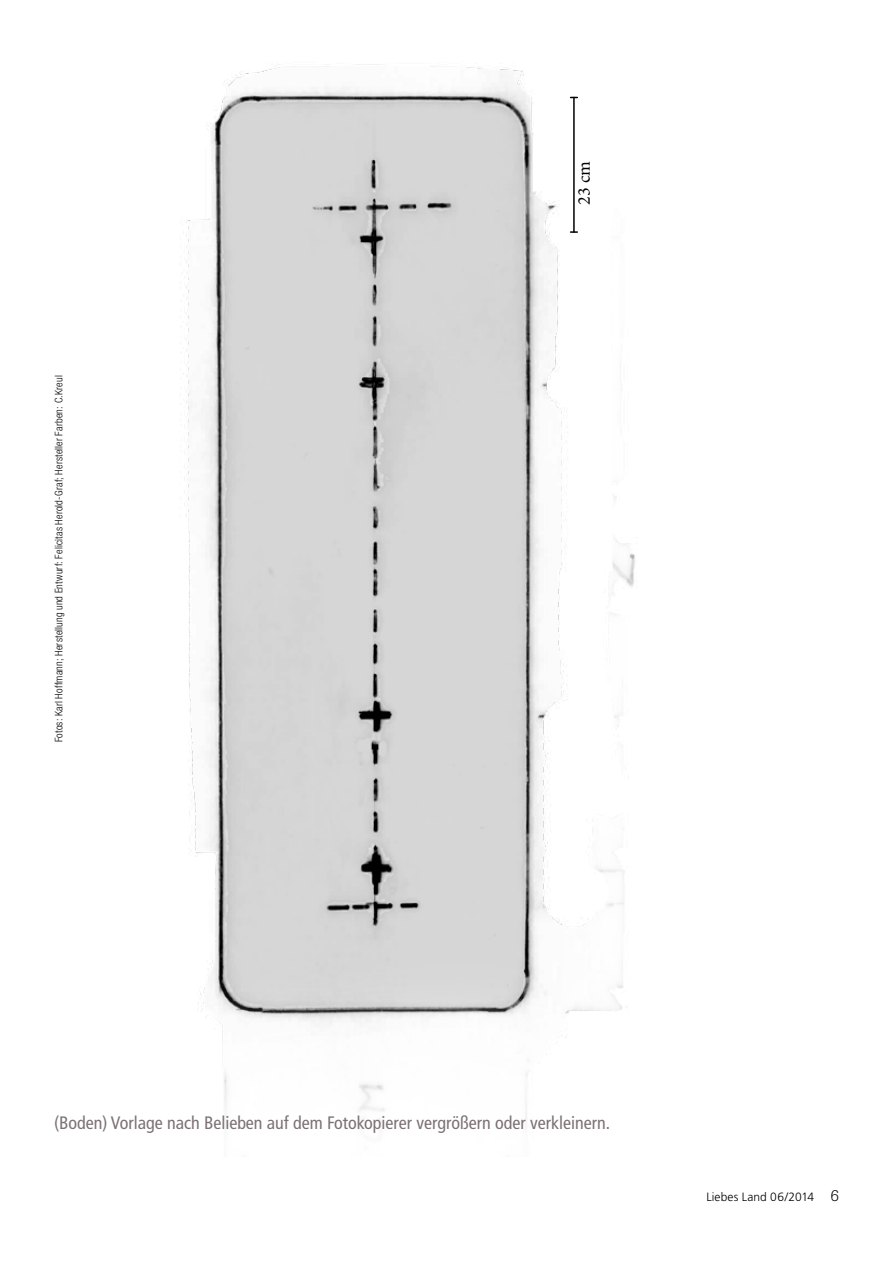
<style>
.page{position:relative;width:893px;height:1263px;background:#fff}
.page>*{position:absolute;margin:0;border:0;box-sizing:border-box;transform-origin:0 0}
.t1{font:condensed 18px "Frutiger";color:#7c7176}
.t2{font:18px "Minion Pro";color:#000}
.t3{font:300 12px "Frutiger";letter-spacing:.01em;color:#000}
.t4{font:300 condensed 10.5px "Helvetica Neue";letter-spacing:.015em;color:#000}
.s1{font-family:"Serifa";font-size:16.5px}
</style>
<div class="page">
<img style="left:184px;top:64px;width:451px;height:1061px">
<hr style="left:573px;top:97px;width:2px;height:135px;background:#000">
<svg style="left:571px;top:231px;width:6px;height:2px"></svg>
<p class="t4" style="left:53px;top:742px;width:368px;rotate:-90deg">Fotos: Karl Hoffmann; Herstellung und Entwurf: Felicitas Herold-Graf; Hersteller Farben: C.Kreul</p>
<h1 class="t2" style="left:572px;top:205px;width:45px;rotate:-90deg">23 cm</h1>
<h1 class="t1" style="left:54px;top:1112px;width:558px">(Boden) Vorlage nach Belieben auf dem Fotokopierer vergrößern oder verkleinern.</h1>
<p class="t3" style="left:706px;top:1190px;width:134px">Liebes Land 06/2014 <span class="s1">6</span></p>
</div>
